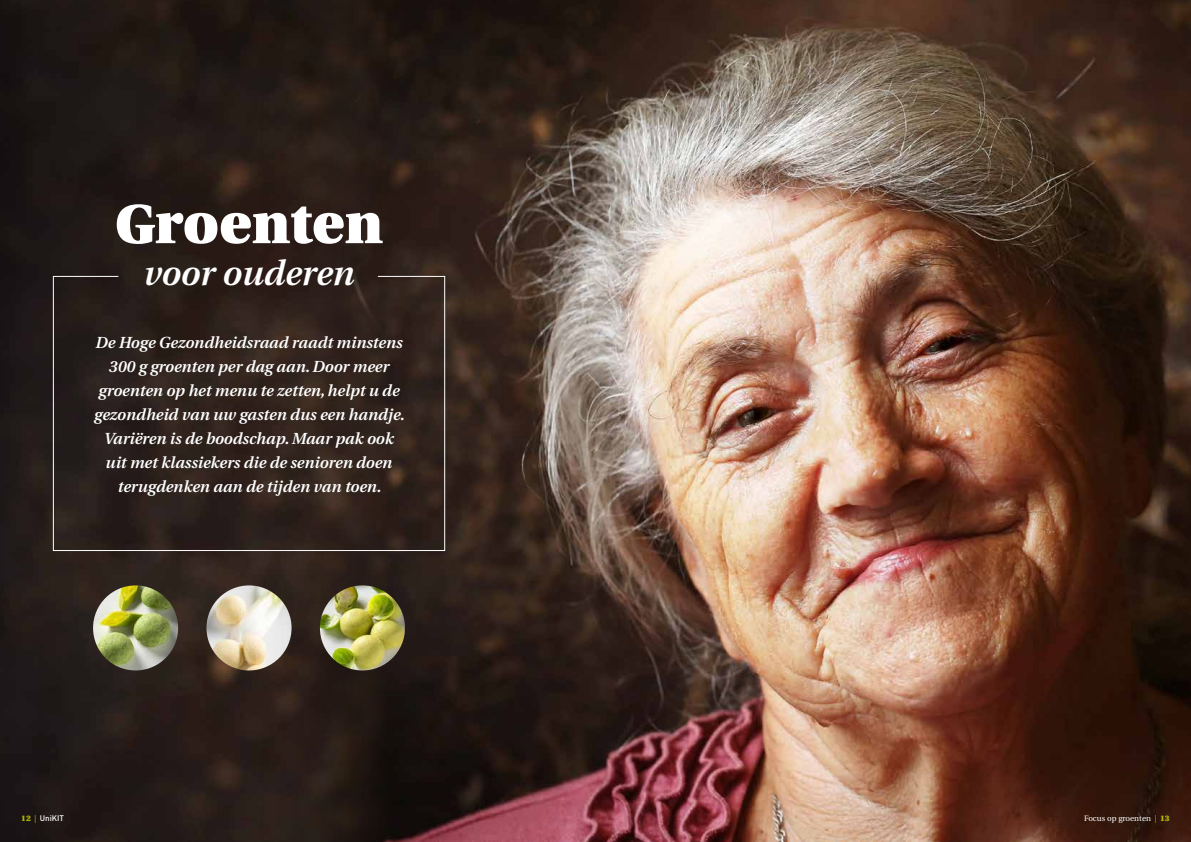
<style>
.page{position:relative;width:1191px;height:842px;background:#fff}
.page>*{position:absolute;margin:0;border:0;box-sizing:border-box;transform-origin:0 0}
.t1{font:900 55px "Utopia";color:#fff}
.t2{font:italic 600 35px "Utopia";color:#fff}
.t3{font:italic 600 16px/24px "Utopia";color:#fff;text-align:center}
.t4{font:8px "Utopia";color:#fff}
.t5{font:500 8px "DIN Pro";color:#fff}
.s1{font-family:"Utopia";font-weight:900;color:#b0b500}
.s2{font-family:"Utopia";font-weight:400;color:#b0b500}
.s3{color:#b0b500}
.s4{font-weight:900;color:#b0b500}
</style>
<div class="page">
<img style="left:0;top:0;width:249px;height:842px">
<img style="left:249px;top:0;width:942px;height:842px">
<svg style="left:52px;top:275px;width:394px;height:276px;background:#2f231e"></svg>
<img style="left:93px;top:585px;width:85px;height:85px;border-radius:43px">
<img style="left:206px;top:585px;width:85px;height:85px;border-radius:43px">
<img style="left:320px;top:585px;width:85px;height:85px;border-radius:43px">
<h1 class="t1" style="left:115px;top:193px;width:270px">Groenten</h1>
<h2 class="t2" style="left:143px;top:253px;width:212px">voor ouderen</h2>
<p class="t3" style="left:94px;top:331px;width:312px">De Hoge Gezondheidsraad raadt minstens 300 g groenten per dag aan. Door meer groenten op het menu te zetten, helpt u de gezondheid van uw gasten dus een handje.<br>Variëren is de boodschap. Maar pak ook uit met klassiekers die de senioren doen terugdenken aan de tijden van toen.</p>
<p class="t5" style="left:21px;top:813px;width:44px"><span class="s1">12</span> <span class="s2">|</span> UniKIT</p>
<p class="t4" style="left:1084px;top:814px;width:87px">Focus op groenten <span class="s3">|</span> <span class="s4">13</span></p>
</div>
